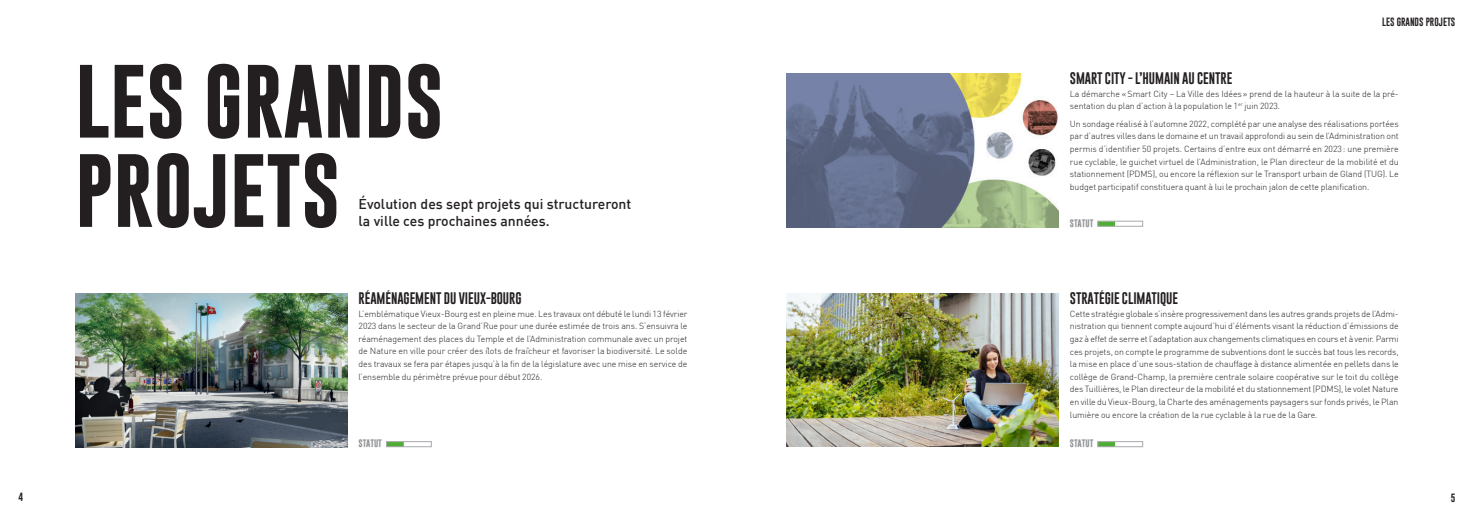
<style>
.page{position:relative;width:1474px;height:521px;background:#fff}
.page>*{position:absolute;margin:0;border:0;box-sizing:border-box;transform-origin:0 0}
.t1{font:700 74.38px/89.2px "Gobold";color:#231f20}
.t2{font:500 14px/16.8px "DIN";color:#231f20}
.t3{font:12.25px "Gobold";letter-spacing:-.005em;color:#231f20}
.t4{font:300 8.75px/12.6px "DIN";letter-spacing:-.005em;color:#231f20;text-align:justify}
.t5{font:8.75px "Gobold";color:#231f20}
.t6{font:700 7.88px "Gobold";color:#939598}
</style>
<div class="page">
<img style="left:76px;top:294px;width:271px;height:153px">
<img style="left:787px;top:74px;width:271px;height:153px">
<img style="left:787px;top:294px;width:271px;height:153px">
<div style="left:386px;top:442px;width:18px;height:5px;background:#4eae33"></div>
<div style="left:386px;top:441px;width:45px;height:6px;border:1px solid #a8a9ad"></div>
<div style="left:1097px;top:442px;width:18px;height:5px;background:#4eae33"></div>
<div style="left:1097px;top:441px;width:45px;height:6px;border:1px solid #a8a9ad"></div>
<div style="left:1097px;top:221px;width:18px;height:5px;background:#4eae33"></div>
<div style="left:1097px;top:221px;width:45px;height:6px;border:1px solid #a8a9ad"></div>
<h1 class="t1" style="left:75px;top:61px;width:370px">LES GRANDS<br>PROJETS</h1>
<h2 class="t2" style="left:358px;top:195px;width:274px">Évolution des sept projets qui structureront la ville ces prochaines années.</h2>
<h3 class="t3" style="left:358px;top:291px;width:164px">RÉAMÉNAGEMENT DU VIEUX-BOURG</h3>
<p class="t4" style="left:358px;top:308px;width:330px">L’emblématique Vieux-Bourg est en pleine mue. Les travaux ont débuté le lundi 13 février 2023 dans le secteur de la Grand’Rue pour une durée estimée de trois ans. S’ensuivra le réaménagement des places du Temple et de l’Administration communale avec un projet de Nature en ville pour créer des îlots de fraîcheur et favoriser la biodiversité. Le solde des travaux se fera par étapes jusqu’à la fin de la législature avec une mise en service de l’ensemble du périmètre prévue pour début 2026.</p>
<p class="t5" style="left:1382px;top:17px;width:75px">LES GRANDS PROJETS</p>
<h3 class="t3" style="left:1069px;top:71px;width:164px">SMART CITY - L’HUMAIN AU CENTRE</h3>
<p class="t4" style="left:1069px;top:88px;width:330px">La démarche « Smart City – La Ville des Idées » prend de la hauteur à la suite de la pré&shy;sentation du plan d’action à la population le 1<sup>er</sup> juin 2023.</p>
<p class="t4" style="left:1069px;top:118px;width:330px">Un sondage réalisé à l’automne 2022, complété par une analyse des réalisations portées par d’autres villes dans le domaine et un travail approfondi au sein de l’Administration ont permis d’identifier 50 projets. Certains d’entre eux ont démarré en 2023 : une première rue cyclable, le guichet virtuel de l’Administration, le Plan directeur de la mobilité et du stationnement (PDMS), ou encore la réflexion sur le Transport urbain de Gland (TUG). Le budget participatif constituera quant à lui le prochain jalon de cette planification.</p>
<p class="t6" style="left:1069px;top:219px;width:25px">STATUT</p>
<h3 class="t3" style="left:1069px;top:291px;width:110px">STRATÉGIE CLIMATIQUE</h3>
<p class="t4" style="left:1069px;top:308px;width:330px">Cette stratégie globale s’insère progressivement dans les autres grands projets de l’Admi&shy;nistration qui tiennent compte aujourd’hui d’éléments visant la réduction d’émissions de gaz à effet de serre et l’adaptation aux changements climatiques en cours et à venir. Parmi ces projets, on compte le programme de subventions dont le succès bat tous les records, la mise en place d’une sous-station de chauffage à distance alimentée en pellets dans le collège de Grand-Champ, la première centrale solaire coopérative sur le toit du collège des Tuillières, le Plan directeur de la mobilité et du stationnement (PDMS), le volet Nature en ville du Vieux-Bourg, la Charte des aménagements paysagers sur fonds privés, le Plan lumière ou encore la création de la rue cyclable à la rue de la Gare.</p>
<p class="t6" style="left:358px;top:439px;width:25px">STATUT</p>
<p class="t6" style="left:1069px;top:439px;width:25px">STATUT</p>
<p class="t5" style="left:19px;top:491px;width:6px">4</p>
<p class="t5" style="left:1450px;top:493px;width:6px">5</p>
</div>
